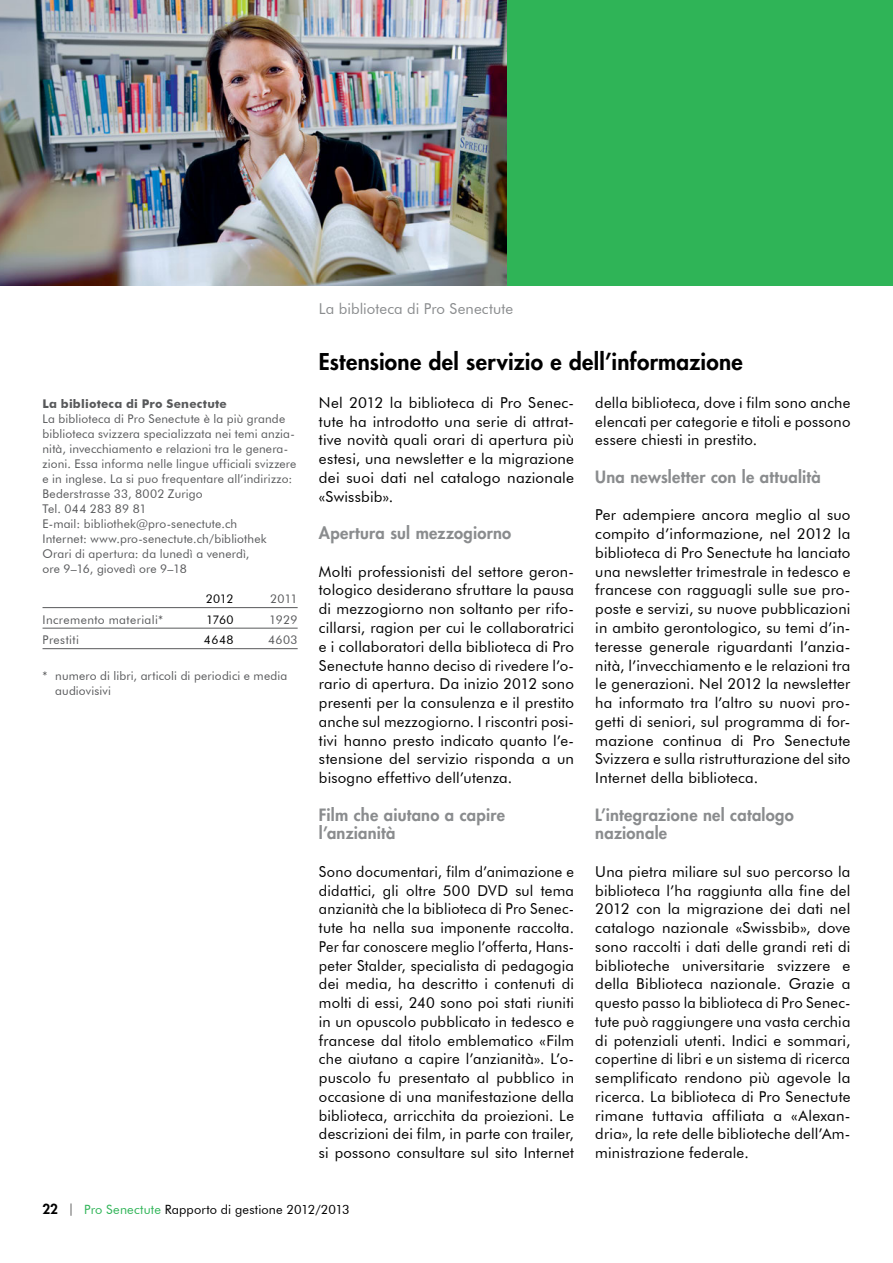
<style>
.page{position:relative;width:893px;height:1263px;background:#fff}
.page>*{position:absolute;margin:0;border:0;box-sizing:border-box;transform-origin:0 0}
.t1{font:800 22.5px "Futura Std";letter-spacing:.015em;color:#000}
.t2{font:800 16.5px/18.8px "Futura Std";letter-spacing:.015em;color:#8a8c8e}
.t3{font:15px/18.8px "Futura BT";letter-spacing:.015em;color:#000;text-align:justify}
.t4{font:15px "Futura BT";letter-spacing:.005em;color:#8a8c8e}
.t5{font:12.75px "Futura BT";letter-spacing:.01em;color:#000}
.t6{font:12px/15px "Futura BT";letter-spacing:.015em;color:#58595b}
.t7{font:12px "Futura BT";letter-spacing:.035em;color:#58595b}
.t8{font:700 12px "Futura BT";letter-spacing:.02em;color:#58595b}
.t9{font:12px "Futura BT";letter-spacing:.03em;color:#000}
.s1{font-family:"Futura Std";font-weight:800;font-size:13.5px}
.s2{font-family:"Times New Roman";font-size:13.5px}
.s3{color:#2fb457}
</style>
<div class="page">
<div style="left:0;top:0;width:893px;height:286px;background:#2fb457"></div>
<img style="left:0;top:0;width:506px;height:286px">
<hr style="left:43px;top:607px;width:255px;height:1px;background:#58595b">
<hr style="left:43px;top:628px;width:255px;height:1px;background:#58595b">
<hr style="left:43px;top:648px;width:255px;height:1px;background:#58595b">
<p class="t8" style="left:43px;top:396px;width:186px">La biblioteca di Pro Senectute</p>
<p class="t6" style="left:43px;top:411px;width:255px">La biblioteca di Pro Senectute è la più grande biblioteca svizzera specializzata nei temi anzia&shy;nità, invecchiamento e relazioni tra le genera&shy;zioni. Essa informa nelle lingue ufficiali svizzere e in inglese. La si puo frequentare all’indirizzo:<br>Bederstrasse 33, 8002 Zurigo<br>Tel. 044 283 89 81<br>E-mail: bibliothek@pro-senectute.ch<br>Internet: www.pro-senectute.ch/bibliothek Orari di apertura: da lunedì a venerdì,<br>ore 9–16, giovedì ore 9–18</p>
<p class="t9" style="left:206px;top:591px;width:29px">2012</p>
<p class="t6" style="left:270px;top:591px;width:29px">2011</p>
<p class="t7" style="left:43px;top:612px;width:122px">Incremento materiali*</p>
<p class="t9" style="left:206px;top:612px;width:29px">1760</p>
<p class="t6" style="left:269px;top:612px;width:30px">1929</p>
<p class="t7" style="left:43px;top:632px;width:38px">Prestiti</p>
<p class="t9" style="left:204px;top:632px;width:31px">4648</p>
<p class="t6" style="left:268px;top:632px;width:31px">4603</p>
<p class="t6" style="left:55px;top:668px;width:233px;text-indent:-13px">* numero di libri, articoli di periodici e media audiovisivi</p>
<p class="t4" style="left:319px;top:300px;width:196px">La biblioteca di Pro Senectute</p>
<h1 class="t1" style="left:319px;top:348px;width:425px">Estensione del servizio e dell’informazione</h1>
<p class="t3" style="left:319px;top:393px;width:257px">Nel 2012 la biblioteca di Pro Senec&shy;tute ha introdotto una serie di attrat&shy;tive novità quali orari di apertura più estesi, una newsletter e la migrazione dei suoi dati nel catalogo nazionale «Swissbib».</p>
<p class="t2" style="left:319px;top:524px;width:194px">Apertura sul mezzogiorno</p>
<p class="t3" style="left:319px;top:562px;width:257px">Molti professionisti del settore geron&shy;tologico desiderano sfruttare la pausa di mezzogiorno non soltanto per rifo&shy;cillarsi, ragion per cui le collaboratrici e i collaboratori della biblioteca di Pro Senectute hanno deciso di rivedere l’o&shy;rario di apertura. Da inizio 2012 sono presenti per la consulenza e il prestito anche sul mezzogiorno. I riscontri posi&shy;tivi hanno presto indicato quanto l’e&shy;stensione del servizio risponda a un bisogno effettivo dell’utenza.</p>
<p class="t2" style="left:319px;top:805px;width:188px">Film che aiutano a capire l’anzianità</p>
<p class="t3" style="left:319px;top:862px;width:257px;text-align:left">Sono documentari, film d’animazione e didattici, gli oltre 500 DVD sul tema anzianità che la biblioteca di Pro Senec&shy;tute ha nella sua imponente raccolta.<br>Per far conoscere meglio l’offerta, Hans&shy;peter Stalder, specialista di pedagogia dei media, ha descritto i contenuti di molti di essi, 240 sono poi stati riuniti in un opuscolo pubblicato in tedesco e francese dal titolo emblematico «Film che aiutano a capire l’anzianità». L’o&shy;puscolo fu presentato al pubblico in occasione di una manifestazione della biblioteca, arricchita da proiezioni. Le descrizioni dei film, in parte con trailer, si possono consultare sul sito Internet</p>
<p class="t3" style="left:595px;top:393px;width:257px">della biblioteca, dove i film sono anche elencati per categorie e titoli e possono essere chiesti in prestito.</p>
<p class="t2" style="left:595px;top:467px;width:227px">Una newsletter con le attualità</p>
<p class="t3" style="left:595px;top:506px;width:257px">Per adempiere ancora meglio al suo compito d’informazione, nel 2012 la biblioteca di Pro Senectute ha lanciato una newsletter trimestrale in tedesco e francese con ragguagli sulle sue pro&shy;poste e servizi, su nuove pubblicazioni in ambito gerontologico, su temi d’in&shy;teresse generale riguardanti l’anzia&shy;nità, l’invecchiamento e le relazioni tra le generazioni. Nel 2012 la newsletter ha informato tra l’altro su nuovi pro&shy;getti di seniori, sul programma di for&shy;mazione continua di Pro Senectute Svizzera e sulla ristrutturazione del sito Internet della biblioteca.</p>
<p class="t2" style="left:595px;top:805px;width:200px">L’integrazione nel catalogo nazionale</p>
<p class="t3" style="left:595px;top:862px;width:257px">Una pietra miliare sul suo percorso la biblioteca l’ha raggiunta alla fine del 2012 con la migrazione dei dati nel catalogo nazionale «Swissbib», dove sono raccolti i dati delle grandi reti di biblioteche universitarie svizzere e della Biblioteca nazionale. Grazie a questo passo la biblioteca di Pro Senec&shy;tute può raggiungere una vasta cerchia di potenziali utenti. Indici e sommari, copertine di libri e un sistema di ricerca semplificato rendono più agevole la ricerca. La biblioteca di Pro Senectute rimane tuttavia affiliata a «Alexan&shy;dria», la rete delle biblioteche dell’Am&shy;ministrazione federale.</p>
<p class="t5" style="left:43px;top:1202px;width:309px"><span class="s1">22</span> <span class="s2">|</span> <span class="s3">Pro Senectute</span> Rapporto di gestione 2012/2013</p>
</div>
